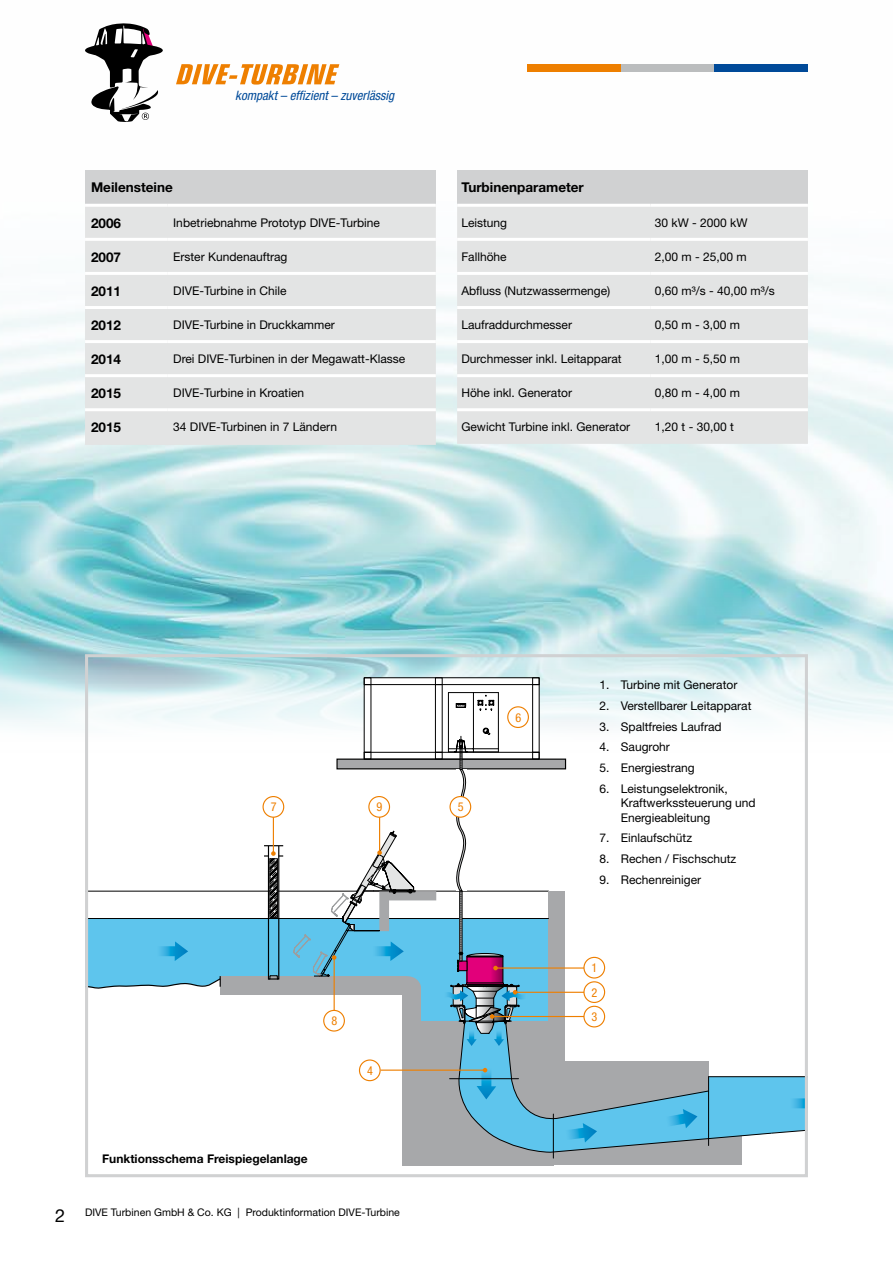
<style>
.page{position:relative;width:893px;height:1263px;background:#fff}
.page>*{position:absolute;margin:0;border:0;box-sizing:border-box;transform-origin:0 0}
.t1{font:18px "Helvetica Neue LT Pro";color:#000}
.t2{font:700 13.5px "Helvetica Neue LT Pro";color:#000}
.t3{font:italic condensed 13.05px "Helvetica Neue LT Pro";color:#004a99}
.t4{font:condensed 12.3px/24.5px "Helvetica Neue LT Pro";color:#ee7f00}
.t5{font:12px/14.4px "Helvetica Neue LT Pro";color:#000}
.t6{font:700 12px "Helvetica Neue LT Pro";color:#000}
.t7{font:10.5px "Helvetica Neue LT Pro";color:#000}
</style>
<div class="page">
<img style="left:0;top:64px;width:893px;height:662px">
<div style="left:365px;top:678px;width:173px;height:90px;background:#fff"></div>
<svg style="left:176px;top:64px;width:163px;height:21px"></svg>
<svg style="left:85px;top:23px;width:78px;height:99px"></svg>
<div style="left:621px;top:64px;width:93px;height:7px;background:#bbbdbe"></div>
<div style="left:527px;top:64px;width:94px;height:7px;background:#ee7f00"></div>
<div style="left:714px;top:64px;width:94px;height:7px;background:#004a99"></div>
<div style="left:540px;top:1109px;width:201px;height:56px;background:#a7a8aa"></div>
<div style="left:402px;top:979px;width:151px;height:186px;background:#a7a8aa"></div>
<div style="left:364px;top:677px;width:176px;height:8px;border:1px solid #000"></div>
<div style="left:532px;top:677px;width:8px;height:8px;border:1px solid #000"></div>
<div style="left:435px;top:677px;width:8px;height:8px;border:1px solid #000"></div>
<div style="left:364px;top:677px;width:7px;height:8px;border:1px solid #000"></div>
<div style="left:364px;top:684px;width:7px;height:69px;border:1px solid #000"></div>
<div style="left:532px;top:684px;width:8px;height:69px;border:1px solid #000"></div>
<div style="left:435px;top:684px;width:8px;height:69px;border:1px solid #000"></div>
<hr style="left:553px;top:1114px;width:1px;height:44px;background:#000">
<div style="left:457px;top:170px;width:351px;height:35px;background:#d0d1d2"></div>
<div style="left:457px;top:207px;width:351px;height:237px;background:#e3e4e4"></div>
<hr style="left:457px;top:204px;width:194px;height:3px;background:#fff">
<hr style="left:651px;top:204px;width:157px;height:3px;background:#fff">
<hr style="left:457px;top:238px;width:194px;height:3px;background:#fff">
<hr style="left:651px;top:238px;width:157px;height:3px;background:#fff">
<hr style="left:457px;top:272px;width:194px;height:3px;background:#fff">
<hr style="left:651px;top:272px;width:157px;height:3px;background:#fff">
<hr style="left:457px;top:306px;width:194px;height:3px;background:#fff">
<hr style="left:651px;top:306px;width:157px;height:3px;background:#fff">
<hr style="left:457px;top:340px;width:194px;height:3px;background:#fff">
<hr style="left:651px;top:340px;width:157px;height:3px;background:#fff">
<hr style="left:457px;top:374px;width:194px;height:3px;background:#fff">
<hr style="left:651px;top:374px;width:157px;height:3px;background:#fff">
<hr style="left:457px;top:408px;width:194px;height:3px;background:#fff">
<hr style="left:651px;top:408px;width:157px;height:3px;background:#fff">
<div style="left:85px;top:170px;width:351px;height:35px;background:#d0d1d2"></div>
<div style="left:85px;top:207px;width:351px;height:238px;background:#e3e4e4"></div>
<hr style="left:85px;top:204px;width:82px;height:3px;background:#fff">
<hr style="left:167px;top:204px;width:269px;height:3px;background:#fff">
<hr style="left:85px;top:238px;width:82px;height:3px;background:#fff">
<hr style="left:167px;top:238px;width:269px;height:3px;background:#fff">
<hr style="left:85px;top:272px;width:82px;height:3px;background:#fff">
<hr style="left:167px;top:272px;width:269px;height:3px;background:#fff">
<hr style="left:85px;top:306px;width:82px;height:3px;background:#fff">
<hr style="left:167px;top:306px;width:269px;height:3px;background:#fff">
<hr style="left:85px;top:340px;width:82px;height:3px;background:#fff">
<hr style="left:167px;top:340px;width:269px;height:3px;background:#fff">
<hr style="left:85px;top:374px;width:82px;height:3px;background:#fff">
<hr style="left:167px;top:374px;width:269px;height:3px;background:#fff">
<hr style="left:85px;top:408px;width:82px;height:3px;background:#fff">
<hr style="left:167px;top:408px;width:269px;height:3px;background:#fff">
<svg style="left:85px;top:692px;width:723px;height:461px"></svg>
<div style="left:369px;top:796px;width:20px;height:21px;background:#fff;border-radius:50%"></div>
<div style="left:368px;top:796px;width:22px;height:22px;border:1px solid #ee7f00;border-radius:50%"></div>
<div style="left:584px;top:1006px;width:21px;height:21px;background:#fff;border-radius:50%"></div>
<div style="left:583px;top:1006px;width:22px;height:21px;border:1px solid #ee7f00;border-radius:50%"></div>
<div style="left:324px;top:1010px;width:20px;height:21px;background:#fff;border-radius:50%"></div>
<div style="left:323px;top:1010px;width:22px;height:21px;border:1px solid #ee7f00;border-radius:50%"></div>
<p class="t3" style="left:235px;top:88px;width:160px">kompakt – effizient – zuverlässig</p>
<p class="t2" style="left:91px;top:179px;width:83px">Meilensteine</p>
<p class="t2" style="left:91px;top:214px;width:32px">2006</p>
<p class="t5" style="left:173px;top:215px;width:208px">Inbetriebnahme Prototyp DIVE-Turbine</p>
<p class="t2" style="left:91px;top:248px;width:32px">2007</p>
<p class="t5" style="left:173px;top:249px;width:116px">Erster Kundenauftrag</p>
<p class="t2" style="left:91px;top:282px;width:32px">2011</p>
<p class="t5" style="left:173px;top:283px;width:115px">DIVE-Turbine in Chile</p>
<p class="t2" style="left:91px;top:317px;width:32px">2012</p>
<p class="t5" style="left:173px;top:317px;width:163px">DIVE-Turbine in Druckkammer</p>
<p class="t2" style="left:91px;top:351px;width:32px">2014</p>
<p class="t5" style="left:173px;top:351px;width:234px">Drei DIVE-Turbinen in der Megawatt-Klasse</p>
<p class="t2" style="left:91px;top:385px;width:32px">2015</p>
<p class="t5" style="left:173px;top:385px;width:132px">DIVE-Turbine in Kroatien</p>
<p class="t2" style="left:91px;top:419px;width:32px">2015</p>
<p class="t5" style="left:173px;top:419px;width:165px">34 DIVE-Turbinen in 7 Ländern</p>
<p class="t2" style="left:461px;top:179px;width:124px">Turbinenparameter</p>
<p class="t5" style="left:461px;top:215px;width:47px">Leistung</p>
<p class="t5" style="left:655px;top:215px;width:94px">30 kW - 2000 kW</p>
<p class="t5" style="left:461px;top:249px;width:47px">Fallhöhe</p>
<p class="t5" style="left:655px;top:249px;width:93px">2,00 m - 25,00 m</p>
<p class="t5" style="left:461px;top:283px;width:150px">Abfluss (Nutzwassermenge)</p>
<p class="t5" style="left:655px;top:283px;width:121px">0,60 m³/s - 40,00 m³/s</p>
<p class="t5" style="left:461px;top:317px;width:112px">Laufraddurchmesser</p>
<p class="t5" style="left:655px;top:317px;width:87px">0,50 m - 3,00 m</p>
<p class="t5" style="left:461px;top:351px;width:162px">Durchmesser inkl. Leitapparat</p>
<p class="t5" style="left:655px;top:351px;width:87px">1,00 m - 5,50 m</p>
<p class="t5" style="left:461px;top:385px;width:112px">Höhe inkl. Generator</p>
<p class="t5" style="left:655px;top:385px;width:87px">0,80 m - 4,00 m</p>
<p class="t5" style="left:461px;top:419px;width:170px">Gewicht Turbine inkl. Generator</p>
<p class="t5" style="left:655px;top:419px;width:80px">1,20 t - 30,00 t</p>
<p class="t4" style="left:271px;top:794px;width:7px">7</p>
<p class="t4" style="left:377px;top:794px;width:7px">9</p>
<p class="t4" style="left:458px;top:794px;width:7px">5</p>
<p class="t4" style="left:515px;top:705px;width:7px">6</p>
<p class="t4" style="left:331px;top:1008px;width:7px">8</p>
<p class="t4" style="left:367px;top:1058px;width:7px">4</p>
<h1 class="t1" style="left:55px;top:1204px;width:12px">2</h1>
<p class="t6" style="left:102px;top:1151px;width:207px">Funktionsschema Freispiegelanlage</p>
<p class="t7" style="left:85px;top:1206px;width:316px">DIVE Turbinen GmbH &amp; Co. KG | Produktinformation DIVE-Turbine</p>
<p class="t5" style="left:600px;top:677px;width:139px">1. Turbine mit Generator</p>
<p class="t5" style="left:600px;top:698px;width:153px">2. Verstellbarer Leitapparat</p>
<p class="t5" style="left:600px;top:719px;width:124px">3. Spaltfreies Laufrad</p>
<p class="t5" style="left:600px;top:739px;width:72px">4. Saugrohr</p>
<p class="t5" style="left:600px;top:760px;width:97px">5. Energiestrang</p>
<p class="t5" style="left:621px;top:781px;width:136px;text-indent:-21px">6. Leistungselektronik,<br>Kraftwerkssteuerung und<br>Energieableitung</p>
<p class="t5" style="left:600px;top:831px;width:94px">7. Einlaufschütz</p>
<p class="t5" style="left:600px;top:851px;width:138px">8. Rechen / Fischschutz</p>
<p class="t5" style="left:600px;top:872px;width:103px">9. Rechenreiniger</p>
<p class="t4" style="left:592px;top:955px;width:7px">1<br>2</p>
<p class="t4" style="left:592px;top:1004px;width:7px">3</p>
</div>
